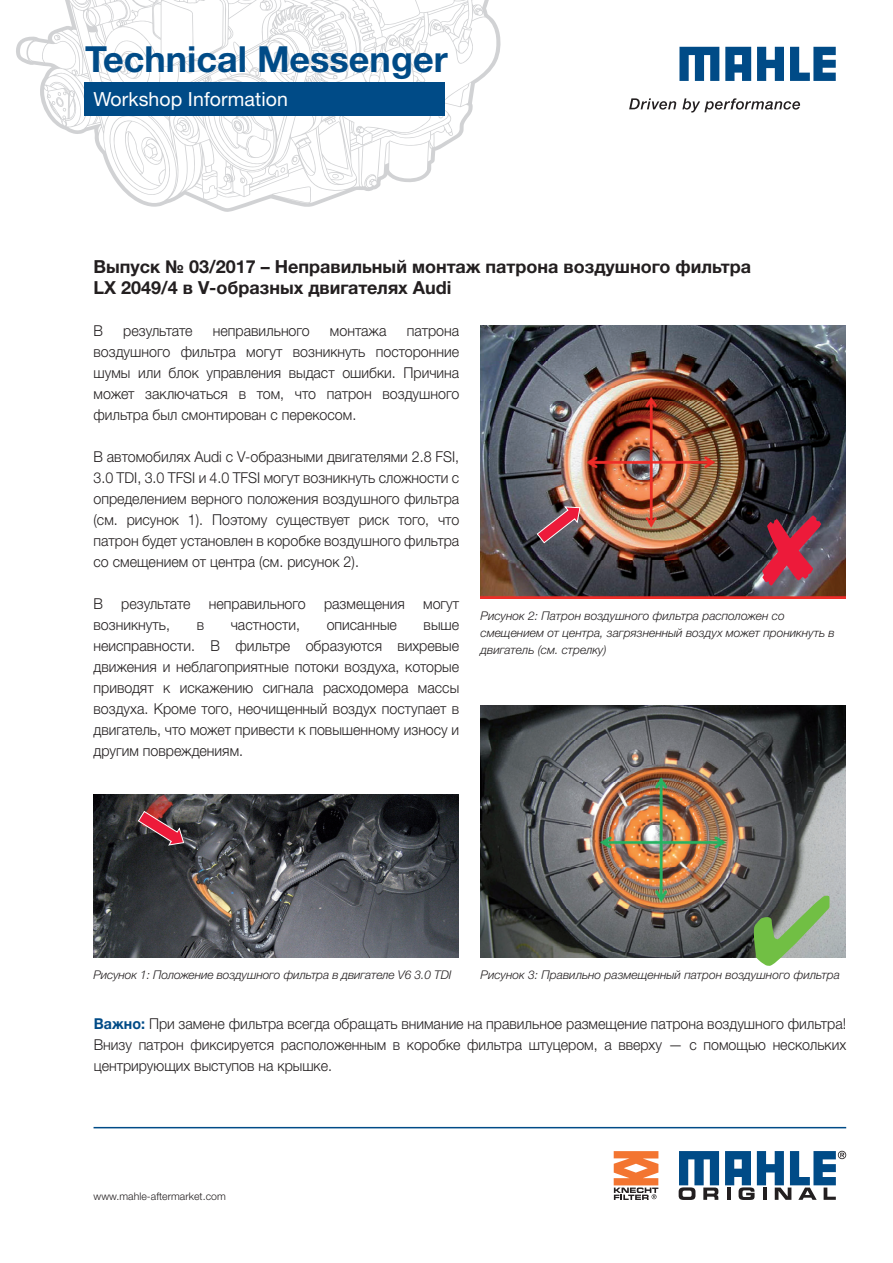
<style>
.page{position:relative;width:893px;height:1263px;background:#fff}
.page>*{position:absolute;margin:0;border:0;box-sizing:border-box;transform-origin:0 0}
.t1{font:700 36px "Helvetica Neue LT Pro";color:#004b87}
.t2{font:19.5px "Helvetica Neue LT Pro";letter-spacing:.005em;color:#fff}
.t3{font:700 18px/21px "Helvetica Neue LTW1 G";color:#231f20}
.t4{font:300 15px/21px "Helvetica Neue LTW1 G";color:#231f20;text-align:justify;scale:.95 1}
.t5{font:italic 300 12px/16.8px "Helvetica Neue LTW1 G";color:#231f20}
.t6{font:300 10.5px "Helvetica Neue LT Pro";letter-spacing:.005em;color:#231f20}
.s1{font-weight:700;color:#004b87}
</style>
<div class="page">
<svg style="left:16px;top:0;width:485px;height:212px"></svg>
<div style="left:84px;top:82px;width:361px;height:34px;background:#004b87"></div>
<svg style="left:629px;top:98px;width:171px;height:15px"></svg>
<svg style="left:679px;top:47px;width:157px;height:34px"></svg>
<svg style="left:679px;top:1151px;width:40px;height:49px"></svg>
<svg style="left:725px;top:1151px;width:121px;height:49px"></svg>
<hr style="left:94px;top:1127px;width:752px;height:1px;background:#004b87">
<img style="left:94px;top:794px;width:364px;height:164px">
<img style="left:480px;top:706px;width:365px;height:252px">
<svg style="left:137px;top:810px;width:48px;height:36px;background:#803d46"></svg>
<svg style="left:614px;top:1151px;width:44px;height:49px"></svg>
<img style="left:480px;top:326px;width:365px;height:273px">
<svg style="left:536px;top:506px;width:45px;height:38px;background:#8d525f"></svg>
<svg style="left:762px;top:515px;width:59px;height:70px;background:#60636f"></svg>
<svg style="left:754px;top:896px;width:75px;height:62px;background:#919494"></svg>
<h1 class="t1" style="left:85px;top:37px;width:364px">Technical Messenger</h1>
<h2 class="t2" style="left:94px;top:87px;width:196px">Workshop Information</h2>
<p class="t3" style="left:94px;top:256px;width:659px">Выпуск № 03/2017 – Неправильный монтаж патрона воздушного фильтра<br>LX 2049/4 в V-образных двигателях Audi</p>
<p class="t4" style="left:94px;top:320px;width:12px">В</p>
<p class="t4" style="left:123px;top:320px;width:75px">результате</p>
<p class="t4" style="left:213px;top:320px;width:104px">неправильного</p>
<p class="t4" style="left:330px;top:320px;width:61px">монтажа</p>
<p class="t4" style="left:94px;top:320px;width:386px;text-indent:313px">патрона воздушного фильтра могут возникнуть посторонние шумы или блок управления выдаст ошибки. Причина может заключаться в том, что патрон воздушного фильтра был смонтирован с перекосом.</p>
<p class="t4" style="left:94px;top:446px;width:386px">В автомобилях Audi с V-образными двигателями 2.8 FSI, 3.0 TDI, 3.0 TFSI и 4.0 TFSI могут возникнуть сложности с определением верного положения воздушного фильтра (см. рисунок 1). Поэтому существует риск того, что патрон будет установлен в коробке воздушного фильтра со смещением от центра (см. рисунок 2).</p>
<p class="t4" style="left:94px;top:593px;width:386px">В результате неправильного размещения могут возникнуть,</p>
<p class="t4" style="left:94px;top:614px;width:386px;text-indent:330px">выше неисправности. В фильтре образуются вихревые движения и неблагоприятные потоки воздуха, которые приводят к искажению сигнала расходомера массы воздуха. Кроме того, неочищенный воздух поступает в двигатель, что может привести к повышенному износу и другим повреждениям.</p>
<p class="t5" style="left:480px;top:607px;width:356px">Рисунок 2: Патрон воздушного фильтра расположен со смещением от центра, загрязненный воздух может проникнуть в двигатель (см. стрелку)</p>
<p class="t4" style="left:197px;top:614px;width:9px">в</p>
<p class="t4" style="left:231px;top:614px;width:74px">частности,</p>
<p class="t4" style="left:327px;top:614px;width:75px">описанные</p>
<p class="t5" style="left:94px;top:966px;width:359px">Рисунок 1: Положение воздушного фильтра в двигателе V6 3.0 TDI</p>
<p class="t5" style="left:480px;top:966px;width:361px">Рисунок 3: Правильно размещенный патрон воздушного фильтра</p>
<p class="t4" style="left:94px;top:1013px;width:794px"><span class="s1">Важно:</span> При замене фильтра всегда обращать внимание на правильное размещение патрона воздушного фильтра!<br>Внизу патрон фиксируется расположенным в коробке фильтра штуцером, а вверху — с помощью нескольких центрирующих выступов на крышке.</p>
<p class="t6" style="left:94px;top:1190px;width:134px">www.mahle-aftermarket.com</p>
</div>
